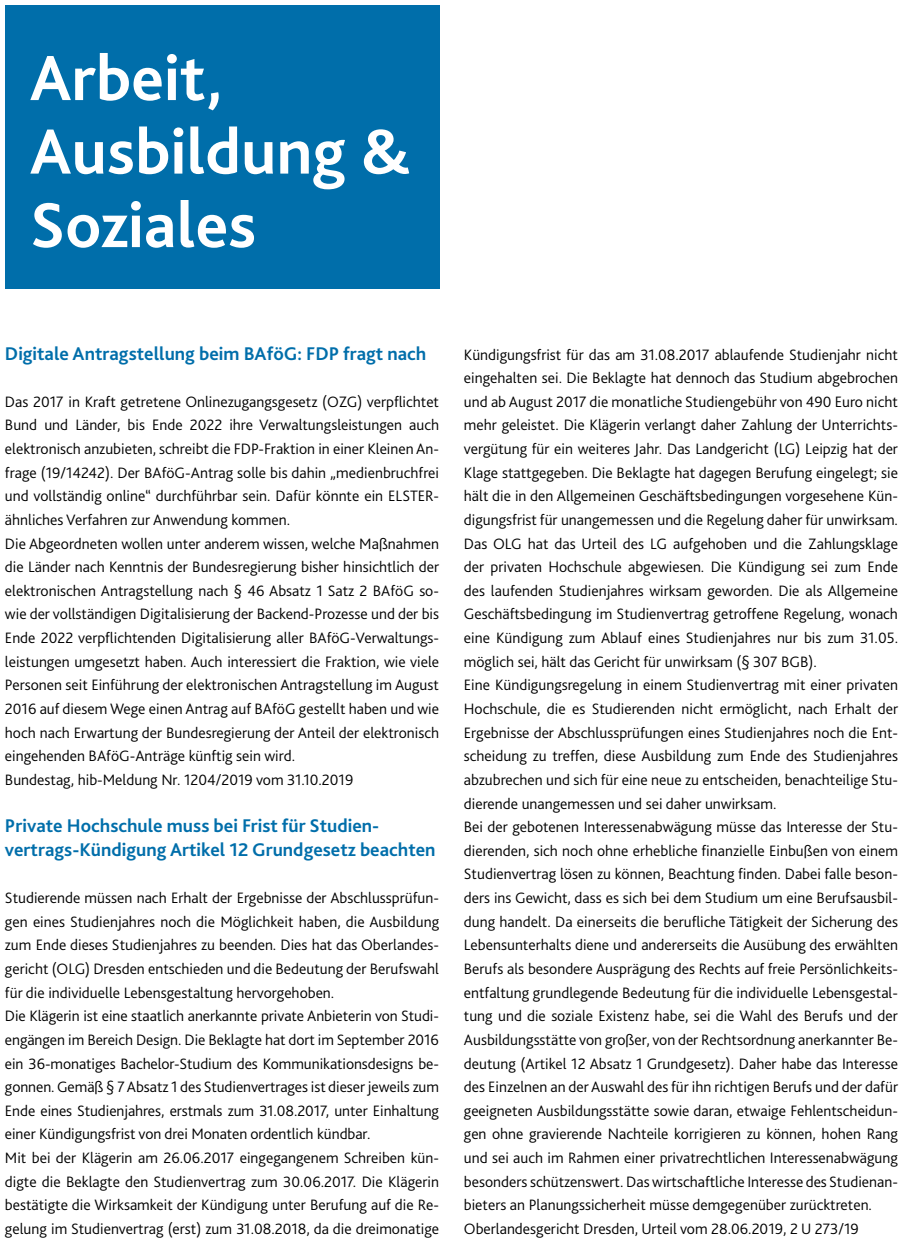
<style>
.page{position:relative;width:903px;height:1239px;background:#fff}
.page>*{position:absolute;margin:0;border:0;box-sizing:border-box;transform-origin:0 0}
.t1{font:700 66.5px/73.5px "Bliss 2";color:#fff}
.t2{font:700 19.25px/23.6px "Bliss 2";color:#006eaa}
.t3{font:300 15.75px/23.6px "Bliss 2";color:#000}
</style>
<div class="page">
<div style="left:5px;top:5px;width:434px;height:283px;background:#006eaa"></div>
<h1 class="t1" style="left:30px;top:40px;width:383px">Arbeit,<br>Ausbildung &amp;<br>Soziales</h1>
<p class="t2" style="left:5px;top:341px;width:423px">Digitale Antragstellung beim BAföG: FDP fragt nach</p>
<p class="t3" style="left:5px;top:389px;width:436px">Das 2017 in Kraft getretene Onlinezugangsgesetz (OZG) verpflichtet Bund und Länder, bis Ende 2022 ihre Verwaltungsleistungen auch elektronisch anzubieten, schreibt die FDP-Fraktion in einer Kleinen An&shy;frage (19/14242). Der BAföG-Antrag solle bis dahin „medienbruchfrei und vollständig online“ durchführbar sein. Dafür könnte ein ELSTER&shy;ähnliches Verfahren zur Anwendung kommen.<br>Die Abgeordneten wollen unter anderem wissen, welche Maßnahmen die Länder nach Kenntnis der Bundesregierung bisher hinsichtlich der elektronischen Antragstellung nach § 46 Absatz 1 Satz 2 BAföG so&shy;wie der vollständigen Digitalisierung der Backend-Prozesse und der bis Ende 2022 verpflichtenden Digitalisierung aller BAföG-Verwaltungs&shy;leistungen umgesetzt haben. Auch interessiert die Fraktion, wie viele Personen seit Einführung der elektronischen Antragstellung im August 2016 auf diesem Wege einen Antrag auf BAföG gestellt haben und wie hoch nach Erwartung der Bundesregierung der Anteil der elektronisch eingehenden BAföG-Anträge künftig sein wird.<br>Bundestag, hib-Meldung Nr. 1204/2019 vom 31.10.2019</p>
<p class="t2" style="left:5px;top:813px;width:432px">Private Hochschule muss bei Frist für Studien&shy;vertrags-Kündigung Artikel 12 Grundgesetz beachten</p>
<p class="t3" style="left:5px;top:885px;width:436px">Studierende müssen nach Erhalt der Ergebnisse der Abschlussprüfun&shy;gen eines Studienjahres noch die Möglichkeit haben, die Ausbildung zum Ende dieses Studienjahres zu beenden. Dies hat das Oberlandes&shy;gericht (OLG) Dresden entschieden und die Bedeutung der Berufswahl für die individuelle Lebensgestaltung hervorgehoben.<br>Die Klägerin ist eine staatlich anerkannte private Anbieterin von Studi&shy;engängen im Bereich Design. Die Beklagte hat dort im September 2016 ein 36-monatiges Bachelor-Studium des Kommunikationsdesigns be&shy;gonnen. Gemäß § 7 Absatz 1 des Studienvertrages ist dieser jeweils zum Ende eines Studienjahres, erstmals zum 31.08.2017, unter Einhaltung einer Kündigungsfrist von drei Monaten ordentlich kündbar.<br>Mit bei der Klägerin am 26.06.2017 eingegangenem Schreiben kün&shy;digte die Beklagte den Studienvertrag zum 30.06.2017. Die Klägerin bestätigte die Wirksamkeit der Kündigung unter Berufung auf die Re&shy;gelung im Studienvertrag (erst) zum 31.08.2018, da die dreimonatige</p>
<p class="t3" style="left:464px;top:342px;width:436px">Kündigungsfrist für das am 31.08.2017 ablaufende Studienjahr nicht eingehalten sei. Die Beklagte hat dennoch das Studium abgebrochen und ab August 2017 die monatliche Studiengebühr von 490 Euro nicht mehr geleistet. Die Klägerin verlangt daher Zahlung der Unterrichts&shy;vergütung für ein weiteres Jahr. Das Landgericht (LG) Leipzig hat der Klage stattgegeben. Die Beklagte hat dagegen Berufung eingelegt; sie hält die in den Allgemeinen Geschäftsbedingungen vorgesehene Kün&shy;digungsfrist für unangemessen und die Regelung daher für unwirksam.<br>Das OLG hat das Urteil des LG aufgehoben und die Zahlungsklage der privaten Hochschule abgewiesen. Die Kündigung sei zum Ende des laufenden Studienjahres wirksam geworden. Die als Allgemeine Geschäftsbedingung im Studienvertrag getroffene Regelung, wonach eine Kündigung zum Ablauf eines Studienjahres nur bis zum 31.05. möglich sei, hält das Gericht für unwirksam (§ 307 BGB).<br>Eine Kündigungsregelung in einem Studienvertrag mit einer privaten Hochschule, die es Studierenden nicht ermöglicht, nach Erhalt der Ergebnisse der Abschlussprüfungen eines Studienjahres noch die Ent&shy;scheidung zu treffen, diese Ausbildung zum Ende des Studienjahres abzubrechen und sich für eine neue zu entscheiden, benachteilige Stu&shy;dierende unangemessen und sei daher unwirksam.<br>Bei der gebotenen Interessenabwägung müsse das Interesse der Stu&shy;dierenden, sich noch ohne erhebliche finanzielle Einbußen von einem Studienvertrag lösen zu können, Beachtung finden. Dabei falle beson&shy;ders ins Gewicht, dass es sich bei dem Studium um eine Berufsausbil&shy;dung handelt. Da einerseits die berufliche Tätigkeit der Sicherung des Lebensunterhalts diene und andererseits die Ausübung des erwählten Berufs als besondere Ausprägung des Rechts auf freie Persönlichkeits&shy;entfaltung grundlegende Bedeutung für die individuelle Lebensgestal&shy;tung und die soziale Existenz habe, sei die Wahl des Berufs und der Ausbildungsstätte von großer, von der Rechtsordnung anerkannter Be&shy;deutung (Artikel 12 Absatz 1 Grundgesetz). Daher habe das Interesse des Einzelnen an der Auswahl des für ihn richtigen Berufs und der dafür geeigneten Ausbildungsstätte sowie daran, etwaige Fehlentscheidun&shy;gen ohne gravierende Nachteile korrigieren zu können, hohen Rang und sei auch im Rahmen einer privatrechtlichen Interessenabwägung besonders schützenswert. Das wirtschaftliche Interesse des Studienan&shy;bieters an Planungssicherheit müsse demgegenüber zurücktreten.<br>Oberlandesgericht Dresden, Urteil vom 28.06.2019, 2 U 273/19</p>
</div>
